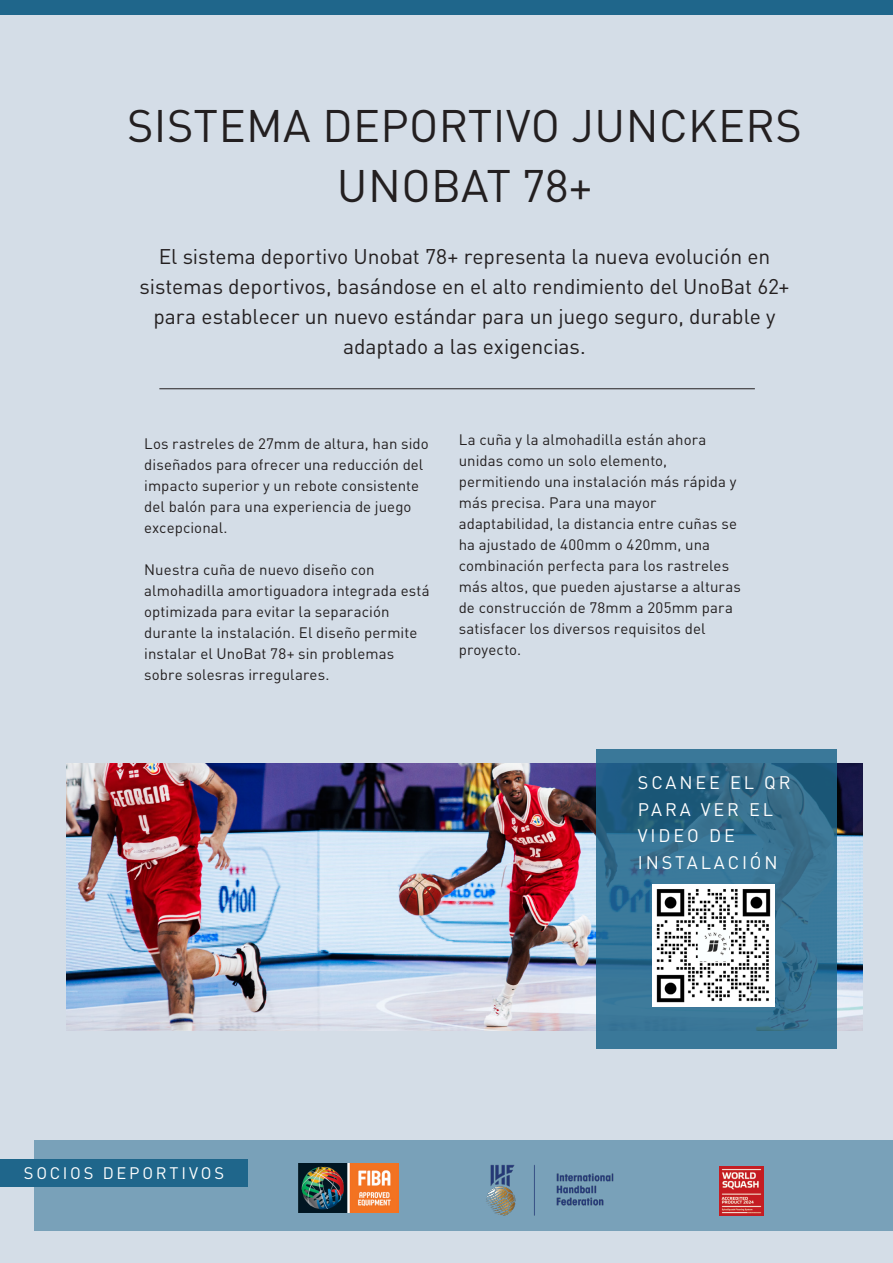
<style>
.page{position:relative;width:893px;height:1263px;background:#d4dde7}
.page>*{position:absolute;margin:0;border:0;box-sizing:border-box;transform-origin:0 0}
.t1{font:45px "DIN Pro";letter-spacing:.01em;color:#231f20}
.t2{font:21px "DIN Pro";letter-spacing:-.005em;color:#231f20}
.t3{font:18px/26.7px "DIN Pro";letter-spacing:.16em;color:#fff}
.t4{font:16.5px "DIN Pro";letter-spacing:.17em;color:#fff}
.t5{font:15px/21px "DIN Pro";letter-spacing:.005em;color:#231f20}
</style>
<div class="page">
<hr style="left:159px;top:388px;width:596px;height:1px;background:#231f20">
<div style="left:0;top:0;width:893px;height:15px;background:#1f668b"></div>
<img style="left:67px;top:764px;width:795px;height:267px">
<svg style="left:596px;top:749px;width:241px;height:300px;background:#347090"></svg>
<img style="left:652px;top:885px;width:122px;height:122px">
<div style="left:34px;top:1141px;width:859px;height:90px;background:#79a1b9"></div>
<div style="left:0;top:1159px;width:248px;height:28px;background:#1f668b"></div>
<img style="left:298px;top:1164px;width:101px;height:49px">
<img style="left:486px;top:1164px;width:128px;height:52px">
<img style="left:719px;top:1166px;width:45px;height:49px">
<p class="t1" style="left:127px;top:92px;width:676px">SISTEMA DEPORTIVO JUNCKERS</p>
<p class="t1" style="left:337px;top:152px;width:257px">UNOBAT 78+</p>
<p class="t2" style="left:159px;top:240px;width:613px">El sistema deportivo Unobat 78+ representa la nueva evolución en</p>
<p class="t2" style="left:140px;top:270px;width:651px">sistemas deportivos, basándose en el alto rendimiento del UnoBat 62+</p>
<p class="t2" style="left:153px;top:300px;width:624px">para establecer un nuevo estándar para un juego seguro, durable y</p>
<p class="t2" style="left:343px;top:330px;width:244px">adaptado a las exigencias.</p>
<p class="t5" style="left:144px;top:432px;width:286px">Los rastreles de 27mm de altura, han sido</p>
<p class="t5" style="left:144px;top:453px;width:281px">diseñados para ofrecer una reducción del</p>
<p class="t5" style="left:144px;top:474px;width:276px">impacto superior y un rebote consistente</p>
<p class="t5" style="left:144px;top:495px;width:269px">del balón para una experiencia de juego</p>
<p class="t5" style="left:144px;top:516px;width:85px">excepcional.</p>
<p class="t5" style="left:144px;top:558px;width:232px">Nuestra cuña de nuevo diseño con</p>
<p class="t5" style="left:144px;top:579px;width:287px">almohadilla amortiguadora integrada está</p>
<p class="t5" style="left:144px;top:600px;width:247px">optimizada para evitar la separación</p>
<p class="t5" style="left:144px;top:621px;width:275px">durante la instalación. El diseño permite</p>
<p class="t5" style="left:144px;top:642px;width:251px">instalar el UnoBat 78+ sin problemas</p>
<p class="t5" style="left:144px;top:663px;width:187px">sobre solesras irregulares.</p>
<p class="t5" style="left:459px;top:428px;width:284px">La cuña y la almohadilla están ahora unidas como un solo elemento, permitiendo una instalación más rápida y más precisa. Para una mayor adaptabilidad, la distancia entre cuñas se ha ajustado de 400mm o 420mm, una combinación perfecta para los rastreles más altos, que pueden ajustarse a alturas de construcción de 78mm a 205mm para satisfacer los diversos requisitos del proyecto.</p>
<p class="t3" style="left:638px;top:768px;width:154px">SCANEE EL QR<br>PARA VER EL<br>VIDEO DE</p>
<p class="t3" style="left:638px;top:848px;width:141px">INSTALACIÓN</p>
<p class="t4" style="left:24px;top:1160px;width:202px">SOCIOS DEPORTIVOS</p>
</div>
